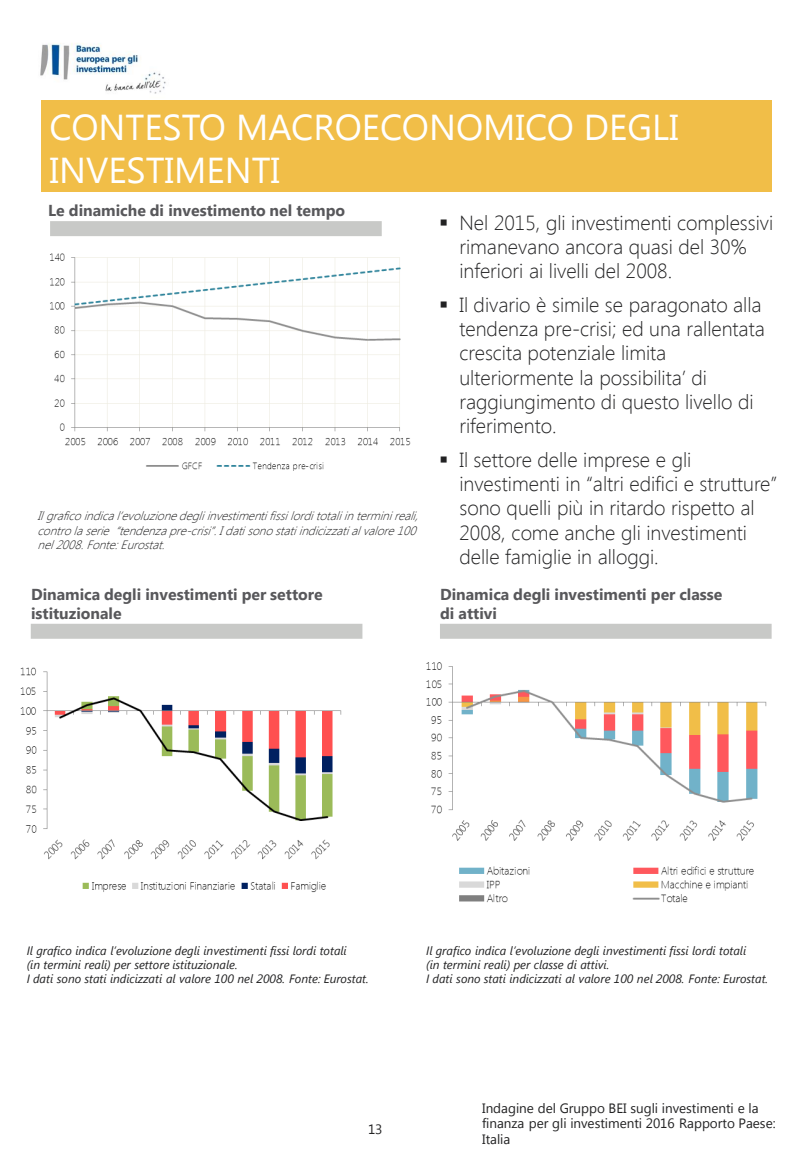
<style>
.page{position:relative;width:810px;height:1170px;background:#fff}
.page>*{position:absolute;margin:0;border:0;box-sizing:border-box;transform-origin:0 0}
.t1{font:36px/43.2px "Segoe UI";color:#fff}
.t2{font:300 20.4px/24.3px "Segoe UI";color:#222223}
.t3{font:700 15.9px/18.9px "Segoe UI";color:#58585b}
.t4{font:13.5px/15.5px "Segoe UI";color:#222223}
.t5{font:italic 12px "Segoe UI";letter-spacing:-.005em;color:#222223}
.t6{font:italic 300 12px/14.4px "Segoe UI";color:#222223}
</style>
<div class="page">
<img style="left:40px;top:43px;width:126px;height:51px">
<div style="left:41px;top:100px;width:731px;height:91px;background:#f1be48"></div>
<div style="left:50px;top:221px;width:332px;height:15px;background:#c8c9c7"></div>
<div style="left:440px;top:624px;width:332px;height:15px;background:#c8c9c7"></div>
<div style="left:31px;top:624px;width:331px;height:15px;background:#c8c9c7"></div>
<img style="left:20px;top:667px;width:322px;height:226px">
<img style="left:426px;top:662px;width:341px;height:241px">
<img style="left:50px;top:253px;width:361px;height:218px">
<p class="t1" style="left:50px;top:103px;width:631px">CONTESTO MACROECONOMICO DEGLI<br>INVESTIMENTI</p>
<p class="t3" style="left:48px;top:200px;width:299px">Le dinamiche di investimento nel tempo</p>
<p class="t6" style="left:38px;top:508px;width:386px">Ilgraficoindical’evoluzionedegliinvestimentifissilorditotaliinterminireali, controlaserie “tendenzapre-crisi”.Idatisono statiindicizzatialvalore100 nel2008.Fonte:Eurostat.</p>
<p class="t3" style="left:31px;top:584px;width:293px">Dinamica degli investimenti per settore istituzionale</p>
<p class="t2" style="left:459px;top:209px;width:315px;text-indent:-20px">▪ Nel 2015, gli investimenti complessivi rimanevano ancora quasi del 30% inferiori ai livelli del 2008.</p>
<p class="t2" style="left:459px;top:291px;width:307px;text-indent:-20px">▪ Il divario è simile se paragonato alla tendenza pre-crisi; ed una rallentata crescita potenziale limita ulteriormente la possibilita’ di raggiungimento di questo livello di riferimento.</p>
<p class="t2" style="left:459px;top:446px;width:319px;text-indent:-20px">▪ Il settore delle imprese e gli investimenti in “altri edifici e strutture” sono quelli più in ritardo rispetto al 2008, come anche gli investimenti delle famiglie in alloggi.</p>
<p class="t3" style="left:440px;top:584px;width:284px">Dinamica degli investimenti per classe di attivi</p>
<p class="t5" style="left:27px;top:942px;width:322px">Il grafico indica l’evoluzione degli investimenti fissi lordi totali</p>
<p class="t5" style="left:27px;top:956px;width:213px">(in termini reali) per settore istituzionale.</p>
<p class="t5" style="left:27px;top:970px;width:344px">I dati sono stati indicizzati al valore 100 nel 2008. Fonte: Eurostat.</p>
<p class="t5" style="left:426px;top:942px;width:322px">Il grafico indica l’evoluzione degli investimenti fissi lordi totali</p>
<p class="t5" style="left:426px;top:956px;width:185px">(in termini reali) per classe di attivi.</p>
<p class="t5" style="left:426px;top:970px;width:344px">I dati sono stati indicizzati al valore 100 nel 2008. Fonte: Eurostat.</p>
<p class="t4" style="left:368px;top:1121px;width:16px">13</p>
<p class="t4" style="left:482px;top:1099px;width:295px">Indagine del Gruppo BEI sugli investimenti e la finanza per gli investimenti 2016 Rapporto Paese:<br>Italia</p>
</div>
